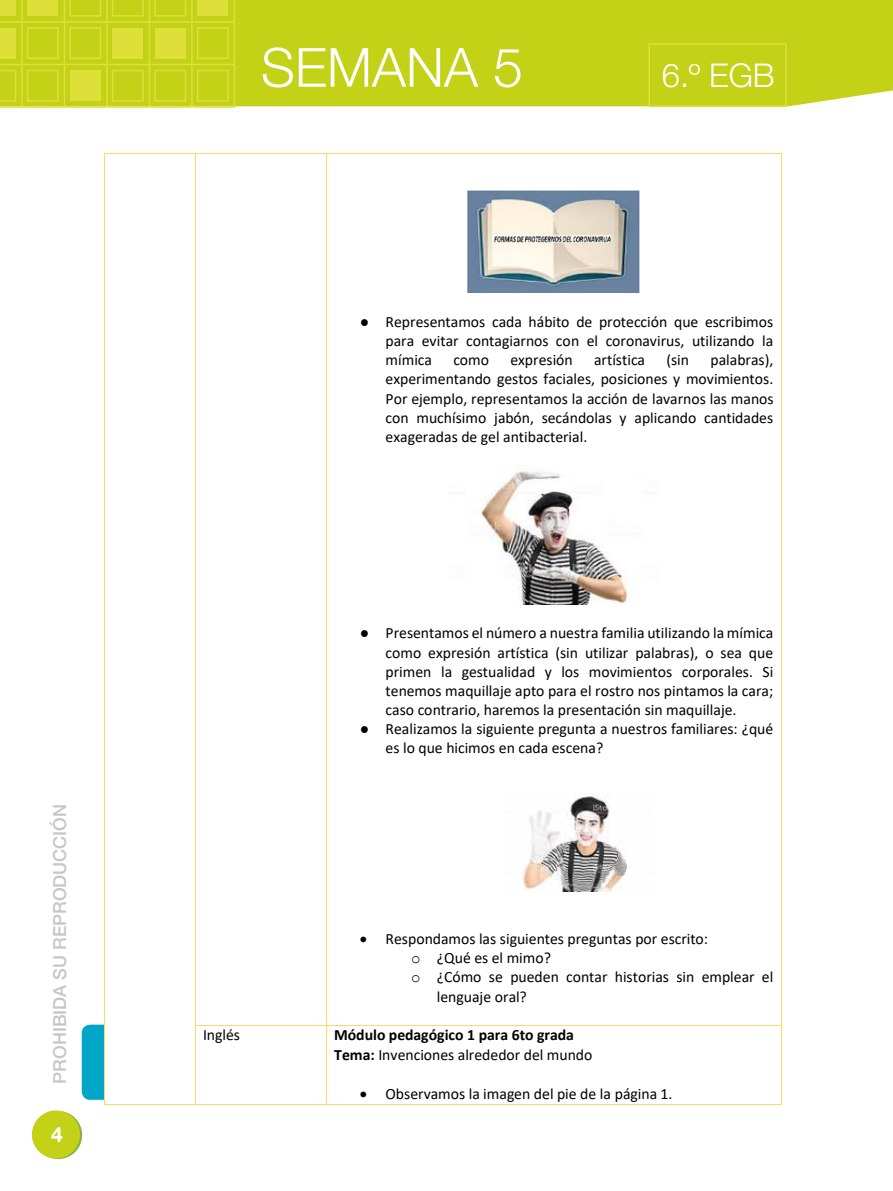
<style>
.page{position:relative;width:893px;height:1191px;background:#fff}
.page>*{position:absolute;margin:0;border:0;box-sizing:border-box;transform-origin:0 0}
.t1{font:300 54px "Helvetica Neue LT Std";color:#fff}
.t2{font:300 32.7px "Helvetica Neue LT Std";color:#fff}
.t3{font:700 21px "Helvetica Neue LT Std";color:#fff}
.t4{font:500 18px "Helvetica Neue LT Std";color:#c6c6c6}
.t5{font:15.75px/19.2px "Calibri";color:#000;text-align:justify}
.t6{font:700 15.75px/19.2px "Calibri";letter-spacing:-.005em;color:#000}
.s1{font-family:"Courier New"}
.s2{font-weight:400}
</style>
<div class="page">
<div style="left:235px;top:0;width:658px;height:106px;background:#c3d217"></div>
<svg style="left:34px;top:1111px;width:48px;height:48px"></svg>
<div style="left:32px;top:1110px;width:48px;height:48px;background:#c3d217;border-radius:50%"></div>
<svg style="left:0;top:0;width:235px;height:108px;background:#ccd623"></svg>
<svg style="left:648px;top:43px;width:139px;height:64px;background:#c4d219"></svg>
<div style="left:82px;top:1024px;width:41px;height:75px;background:#00a5c8;border-radius:9px"></div>
<div style="left:105px;top:1020px;width:31px;height:81px;background:#fff"></div>
<hr style="left:105px;top:153px;width:90px;height:1px;background:#ffd965">
<hr style="left:196px;top:153px;width:130px;height:1px;background:#ffd965">
<hr style="left:327px;top:153px;width:454px;height:1px;background:#ffd965">
<hr style="left:105px;top:154px;width:1px;height:871px;background:#ffd965">
<hr style="left:195px;top:154px;width:1px;height:871px;background:#ffd965">
<hr style="left:326px;top:154px;width:1px;height:871px;background:#ffd965">
<hr style="left:781px;top:154px;width:1px;height:871px;background:#ffd965">
<hr style="left:196px;top:1025px;width:130px;height:1px;background:#ffd965">
<hr style="left:327px;top:1025px;width:454px;height:1px;background:#ffd965">
<hr style="left:105px;top:1025px;width:1px;height:79px;background:#ffd965">
<hr style="left:105px;top:1104px;width:90px;height:1px;background:#ffd965">
<hr style="left:195px;top:1025px;width:1px;height:79px;background:#ffd965">
<hr style="left:196px;top:1104px;width:130px;height:1px;background:#ffd965">
<hr style="left:326px;top:1025px;width:1px;height:79px;background:#ffd965">
<hr style="left:327px;top:1104px;width:454px;height:1px;background:#ffd965">
<hr style="left:781px;top:1025px;width:1px;height:79px;background:#ffd965">
<img style="left:467px;top:190px;width:173px;height:102px">
<img style="left:480px;top:471px;width:148px;height:133px">
<img style="left:522px;top:794px;width:105px;height:97px">
<p class="t4" style="left:49px;top:1083px;width:281px;rotate:-90deg">PROHIBIDA SU REPRODUCCIÓN</p>
<h3 class="t3" style="left:51px;top:1121px;width:13px">4</h3>
<h1 class="t1" style="left:261px;top:34px;width:264px">SEMANA 5</h1>
<h2 class="t2" style="left:662px;top:55px;width:114px">6.º EGB</h2>
<p class="t5" style="left:386px;top:312px;width:389px;text-indent:-26px">● Representamos cada hábito de protección que escribimos para evitar contagiarnos con el coronavirus, utilizando la mímica</p>
<p class="t5" style="left:386px;top:350px;width:390px;text-indent:325px">palabras), experimentando gestos faciales, posiciones y movimientos.<br>Por ejemplo, representamos la acción de lavarnos las manos con muchísimo jabón, secándolas y aplicando cantidades exageradas de gel antibacterial.</p>
<p class="t5" style="left:453px;top:350px;width:37px">como</p>
<p class="t5" style="left:510px;top:350px;width:64px">expresión</p>
<p class="t5" style="left:594px;top:350px;width:52px">artística</p>
<p class="t5" style="left:666px;top:350px;width:24px">(sin</p>
<p class="t5" style="left:386px;top:623px;width:389px;text-indent:-26px">● Presentamos el número a nuestra familia utilizando la mímica como expresión artística (sin utilizar palabras), o sea que primen la gestualidad y los movimientos corporales. Si tenemos maquillaje apto para el rostro nos pintamos la cara; caso contrario, haremos la presentación sin maquillaje.</p>
<p class="t5" style="left:386px;top:719px;width:389px;text-indent:-26px">● Realizamos la siguiente pregunta a nuestros familiares: ¿qué es lo que hicimos en cada escena?</p>
<p class="t5" style="left:360px;top:929px;width:350px">• Respondamos las siguientes preguntas por escrito:</p>
<p class="t5" style="left:411px;top:948px;width:141px"><span class="s1">o</span> ¿Qué es el mimo?</p>
<p class="t5" style="left:411px;top:967px;width:364px"><span class="s1">o</span> ¿Cómo se pueden contar historias sin emplear el</p>
<p class="t5" style="left:437px;top:986px;width:92px">lenguaje oral?</p>
<p class="t5" style="left:203px;top:1025px;width:39px">Inglés</p>
<p class="t6" style="left:334px;top:1025px;width:260px">Módulo pedagógico 1 para 6to grada<br>Tema: <span class="s2">Invenciones alrededor del mundo</span></p>
<p class="t5" style="left:360px;top:1083px;width:314px">• Observamos la imagen del pie de la página 1.</p>
</div>
